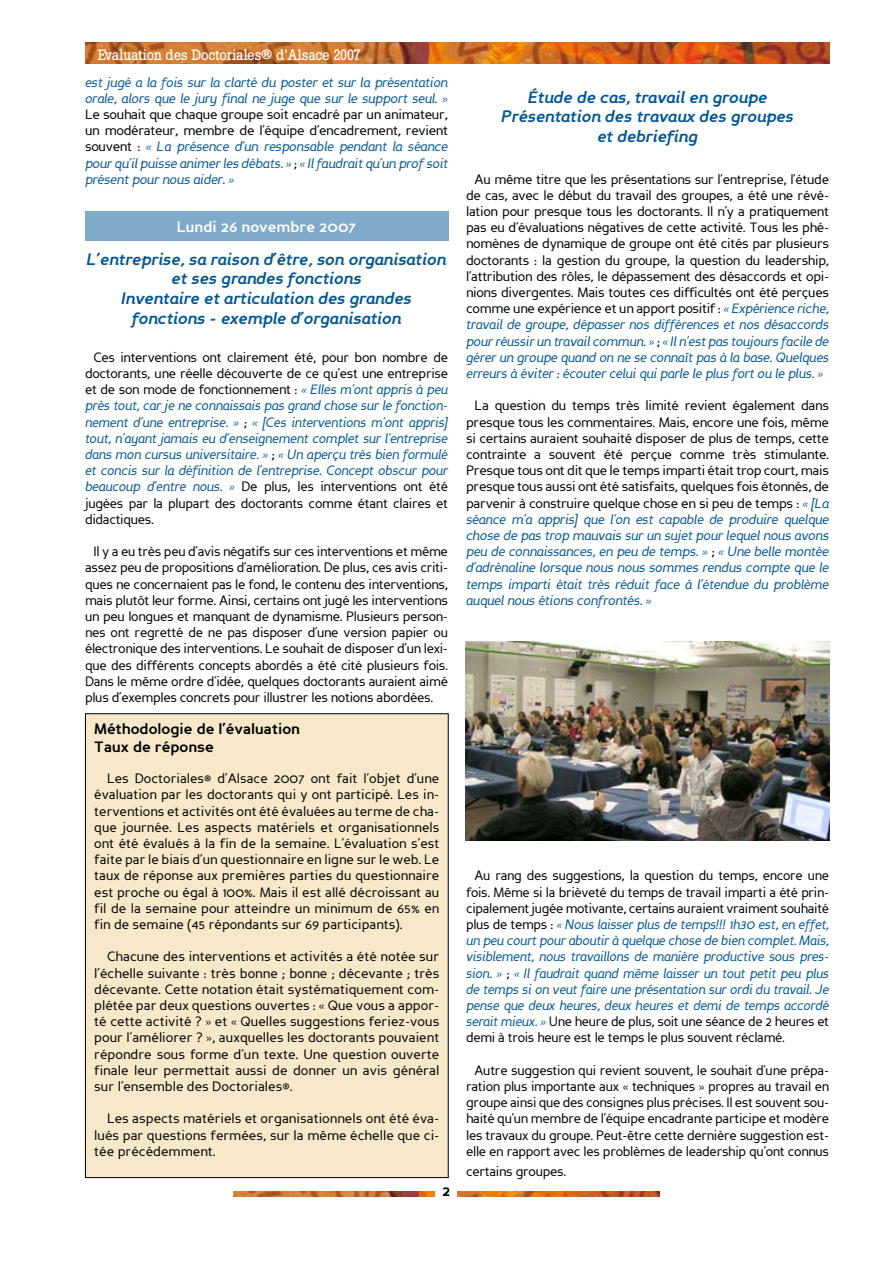
<style>
.page{position:relative;width:893px;height:1263px;background:#fff}
.page>*{position:absolute;margin:0;border:0;box-sizing:border-box;transform-origin:0 0}
.t1{font:italic 700 16.5px/19.8px "Perspective Sans";color:#005697;text-align:center}
.t2{font:700 15px/18px "Perspective Sans";color:#000}
.t3{font:500 15px "Slab Tall X";color:#fff}
.t4{font:700 15px "Perspective Sans";color:#fff}
.t5{font:13.5px/16.2px "Perspective Sans";letter-spacing:-.025em;color:#000;text-align:justify}
.t6{font:italic 13.5px/16.2px "Perspective Sans";letter-spacing:-.025em;color:#005697;text-align:justify}
.s1{font-style:normal;color:#000}
.s2{font-style:italic;color:#005697}
</style>
<div class="page">
<img style="left:234px;top:1192px;width:425px;height:4px">
<div style="left:436px;top:1182px;width:21px;height:17px;background:#fff"></div>
<div style="left:85px;top:714px;width:363px;height:463px;background:#f6e8c8"></div>
<img style="left:85px;top:43px;width:744px;height:21px">
<img style="left:466px;top:641px;width:363px;height:199px">
<div style="left:85px;top:212px;width:363px;height:29px;background:#80aacb"></div>
<p class="t3" style="left:98px;top:46px;width:264px">Evaluation des Doctoriales® d’Alsace 2007</p>
<p class="t6" style="left:85px;top:74px;width:365px">est jugé a la fois sur la clarté du poster et sur la présentation orale, alors que le jury final ne juge que sur le support seul. »</p>
<p class="t6" style="left:85px;top:106px;width:365px"><span class="s1">Le souhait que chaque groupe soit encadré par un animateur, un modérateur, membre de l’équipe d’encadrement, revient souvent :</span> « La présence d’un responsable pendant la séance pour qu’il puisse animer les débats. » <span class="s1">;</span> « Il faudrait qu’un prof soit présent pour nous aider. »</p>
<p class="t4" style="left:177px;top:218px;width:181px">Lundi 26 novembre 2007</p>
<p class="t1" style="left:87px;top:249px;width:361px">L’entreprise, sa raison d’être, son organisation et ses grandes fonctions<br>Inventaire et articulation des grandes fonctions - exemple d’organisation</p>
<p class="t6" style="left:85px;top:349px;width:365px;text-indent:9px"><span class="s1">Ces interventions ont clairement été, pour bon nombre de doctorants, une réelle découverte de ce qu’est une entreprise et de son mode de fonctionnement :</span> « Elles m’ont appris à peu près tout, car je ne connaissais pas grand chose sur le fonction&shy;nement d’une entreprise. » <span class="s1">;</span> « [Ces interventions m’ont appris] tout, n’ayant jamais eu d’enseignement complet sur l’entreprise dans mon cursus universitaire. » <span class="s1">;</span> « Un aperçu très bien formulé et concis sur la définition de l’entreprise. Concept obscur pour beaucoup d’entre nous. » <span class="s1">De plus, les interventions ont été jugées par la plupart des doctorants comme étant claires et didactiques.</span></p>
<p class="t5" style="left:85px;top:544px;width:365px;text-indent:9px">Il y a eu très peu d’avis négatifs sur ces interventions et même assez peu de propositions d’amélioration. De plus, ces avis criti&shy;ques ne concernaient pas le fond, le contenu des interventions, mais plutôt leur forme. Ainsi, certains ont jugé les interventions un peu longues et manquant de dynamisme. Plusieurs person&shy;nes ont regretté de ne pas disposer d’une version papier ou électronique des interventions. Le souhait de disposer d’un lexi&shy;que des différents concepts abordés a été cité plusieurs fois.<br>Dans le même ordre d’idée, quelques doctorants auraient aimé plus d’exemples concrets pour illustrer les notions abordées.</p>
<p class="t2" style="left:94px;top:720px;width:207px">Méthodologie de l’évaluation<br>Taux de réponse</p>
<p class="t5" style="left:94px;top:770px;width:347px;text-indent:13px">Les Doctoriales® d’Alsace 2007 ont fait l’objet d’une évaluation par les doctorants qui y ont participé. Les in&shy;terventions et activités ont été évaluées au terme de cha&shy;que journée. Les aspects matériels et organisationnels ont été évalués à la fin de la semaine. L’évaluation s’est faite par le biais d’un questionnaire en ligne sur le web. Le taux de réponse aux premières parties du questionnaire est proche ou égal à 100%. Mais il est allé décroissant au fil de la semaine pour atteindre un minimum de 65% en fin de semaine (45 répondants sur 69 participants).</p>
<p class="t5" style="left:94px;top:949px;width:347px;text-indent:13px">Chacune des interventions et activités a été notée sur l’échelle suivante : très bonne ; bonne ; décevante ; très décevante. Cette notation était systématiquement com&shy;plétée par deux questions ouvertes : « Que vous a appor&shy;té cette activité ? » et « Quelles suggestions feriez-vous pour l’améliorer ? », auxquelles les doctorants pouvaient répondre sous forme d’un texte. Une question ouverte finale leur permettait aussi de donner un avis général sur l’ensemble des Doctoriales®.</p>
<p class="t5" style="left:94px;top:1111px;width:347px;text-indent:13px">Les aspects matériels et organisationnels ont été éva&shy;lués par questions fermées, sur la même échelle que ci&shy;tée précédemment.</p>
<p class="t2" style="left:442px;top:1182px;width:10px">2</p>
<p class="t1" style="left:502px;top:87px;width:294px">Étude de cas, travail en groupe<br>Présentation des travaux des groupes et debriefing</p>
<p class="t5" style="left:466px;top:171px;width:365px;text-indent:9px">Au même titre que les présentations sur l’entreprise, l’étude de cas, avec le début du travail des groupes, a été une révé&shy;lation pour presque tous les doctorants. Il n’y a pratiquement pas eu d’évaluations négatives de cette activité. Tous les phé&shy;nomènes de dynamique de groupe ont été cités par plusieurs doctorants : la gestion du groupe, la question du leadership, l’attribution des rôles, le dépassement des désaccords et opi&shy;nions divergentes. Mais toutes ces difficultés ont été perçues comme une expérience et un apport positif : <span class="s2">« Expérience riche, travail de groupe, dépasser nos différences et nos désaccords pour réussir un travail commun. »</span> ; <span class="s2">« Il n’est pas toujours facile de gérer un groupe quand on ne se connaît pas à la base. Quelques erreurs à éviter : écouter celui qui parle le plus fort ou le plus. »</span></p>
<p class="t5" style="left:466px;top:398px;width:365px;text-indent:9px">La question du temps très limité revient également dans presque tous les commentaires. Mais, encore une fois, même si certains auraient souhaité disposer de plus de temps, cette contrainte a souvent été perçue comme très stimulante.<br>Presque tous ont dit que le temps imparti était trop court, mais presque tous aussi ont été satisfaits, quelques fois étonnés, de parvenir à construire quelque chose en si peu de temps : <span class="s2">« [La séance m’a appris] que l’on est capable de produire quelque chose de pas trop mauvais sur un sujet pour lequel nous avons peu de connaissances, en peu de temps. »</span> ; <span class="s2">« Une belle montée d’adrénaline lorsque nous nous sommes rendus compte que le temps imparti était très réduit face à l’étendue du problème auquel nous étions confrontés. »</span></p>
<p class="t6" style="left:466px;top:868px;width:365px;text-indent:9px"><span class="s1">Au rang des suggestions, la question du temps, encore une fois. Même si la brièveté du temps de travail imparti a été prin&shy;cipalement jugée motivante, certains auraient vraiment souhaité plus de temps :</span> « Nous laisser plus de temps!!! 1h30 est, en effet, un peu court pour aboutir à quelque chose de bien complet. Mais, visiblement, nous travaillons de manière productive sous pres&shy;sion. » <span class="s1">;</span> « Il faudrait quand même laisser un tout petit peu plus de temps si on veut faire une présentation sur ordi du travail. Je pense que deux heures, deux heures et demi de temps accordé serait mieux. » <span class="s1">Une heure de plus, soit une séance de 2 heures et demi à trois heure est le temps le plus souvent réclamé.</span></p>
<p class="t5" style="left:466px;top:1062px;width:365px;text-indent:9px">Autre suggestion qui revient souvent, le souhait d’une prépa&shy;ration plus importante aux « techniques » propres au travail en groupe ainsi que des consignes plus précises. Il est souvent sou&shy;haité qu’un membre de l’équipe encadrante participe et modère les travaux du groupe. Peut-être cette dernière suggestion est&shy;elle en rapport avec les problèmes de leadership qu’ont connus</p>
<p class="t5" style="left:466px;top:1163px;width:102px">certains groupes.</p>
</div>
